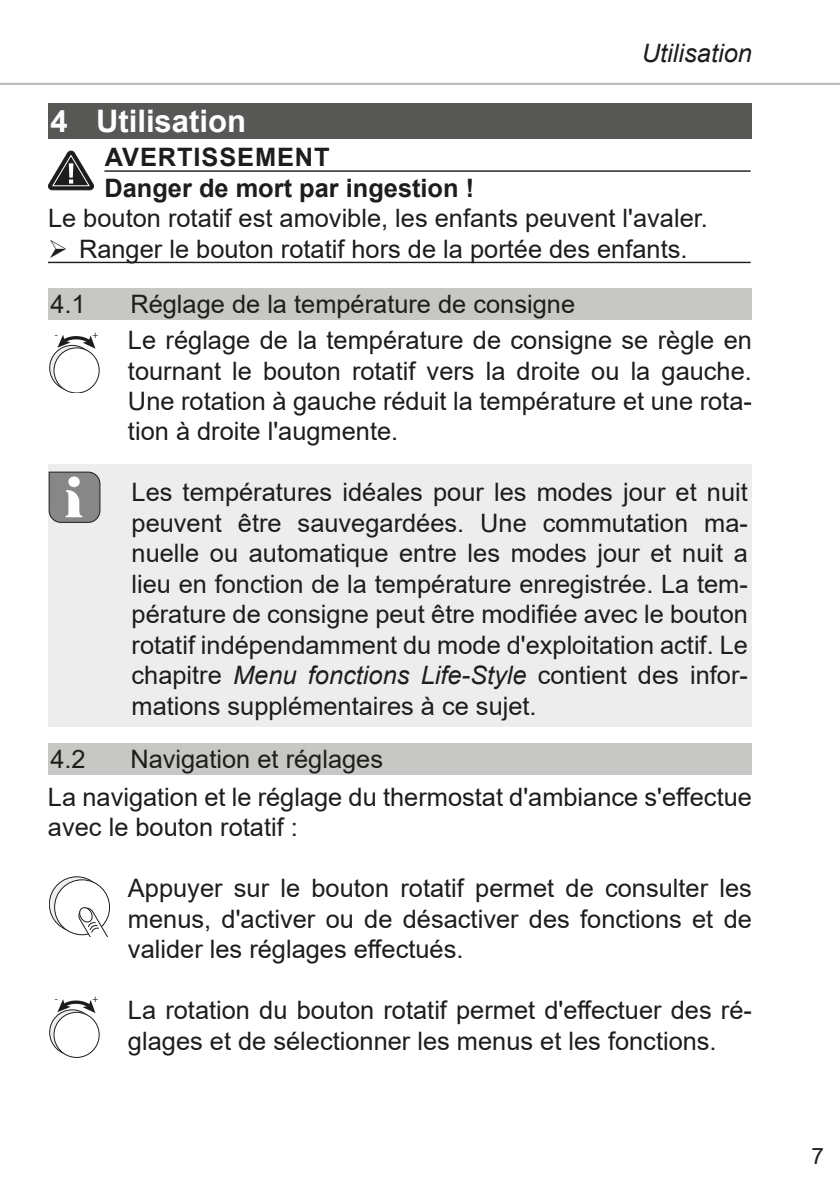
<style>
.page{position:relative;width:840px;height:1191px;background:#fff}
.page>*{position:absolute;margin:0;border:0;box-sizing:border-box;transform-origin:0 0}
.t1{font:700 31px "Arial";color:#fff}
.t2{font:25.4px/30.4px "Arial";color:#1d1d1b;text-align:justify}
.t3{font:700 25.4px/30.4px "Arial";color:#1d1d1b}
.t4{font:italic 25.4px "Arial";color:#1d1d1b}
.t5{font:22.6px "Arial";color:#1d1d1b}
.t6{font:10px "Myriad Pro";color:#1d1d1b}
.s1{font-style:italic}
</style>
<div class="page">
<hr style="left:0;top:83px;width:839px;height:2px;background:#bdbdbc">
<div style="left:48px;top:464px;width:703px;height:263px;background:#ededed"></div>
<div style="left:48px;top:103px;width:703px;height:36px;background:#575756"></div>
<hr style="left:104px;top:170px;width:646px;height:2px;background:#1d1d1b">
<hr style="left:48px;top:262px;width:702px;height:1px;background:#1d1d1b">
<svg style="left:48px;top:151px;width:46px;height:39px"></svg>
<svg style="left:50px;top:345px;width:45px;height:45px"></svg>
<div style="left:54px;top:348px;width:45px;height:45px;background:#fff;border-radius:50%"></div>
<div style="left:54px;top:348px;width:45px;height:45px;border:1px solid #1d1d1b;border-radius:50%"></div>
<svg style="left:57px;top:335px;width:38px;height:14px"></svg>
<svg style="left:49px;top:876px;width:55px;height:55px"></svg>
<div style="left:55px;top:880px;width:54px;height:54px;background:#fff;border-radius:50%"></div>
<div style="left:54px;top:879px;width:55px;height:56px;border:1px solid #1d1d1b;border-radius:50%"></div>
<svg style="left:76px;top:905px;width:33px;height:31px"></svg>
<svg style="left:50px;top:1009px;width:45px;height:46px"></svg>
<div style="left:54px;top:1012px;width:45px;height:45px;background:#fff;border-radius:50%"></div>
<div style="left:54px;top:1012px;width:45px;height:45px;border:1px solid #1d1d1b;border-radius:50%"></div>
<svg style="left:57px;top:999px;width:38px;height:14px"></svg>
<svg style="left:48px;top:471px;width:53px;height:52px;background:#979797"></svg>
<div style="left:48px;top:288px;width:703px;height:32px;background:#c7c7c6"></div>
<div style="left:48px;top:743px;width:703px;height:31px;background:#c7c7c6"></div>
<p class="t4" style="left:641px;top:39px;width:111px">Utilisation</p>
<p class="t1" style="left:50px;top:104px;width:197px">4 Utilisation</p>
<p class="t3" style="left:104px;top:142px;width:371px">AVERTISSEMENT<br>Danger de mort par ingestion !</p>
<p class="t2" style="left:48px;top:203px;width:661px">Le bouton rotatif est amovible, les enfants peuvent l'avaler.</p>
<p class="t2" style="left:48px;top:234px;width:640px">➢ Ranger le bouton rotatif hors de la portée des enfants.</p>
<p class="t2" style="left:50px;top:289px;width:37px">4.1</p>
<p class="t2" style="left:130px;top:289px;width:446px">Réglage de la température de consigne</p>
<p class="t6" style="left:55px;top:328px;width:5px">-</p>
<p class="t6" style="left:92px;top:328px;width:7px">+</p>
<p class="t2" style="left:128px;top:325px;width:625px">Le réglage de la température de consigne se règle en tournant le bouton rotatif vers la droite ou la gauche.<br>Une rotation à gauche réduit la température et une rota&shy;tion à droite l'augmente.</p>
<p class="t2" style="left:131px;top:477px;width:617px">Les températures idéales pour les modes jour et nuit peuvent être sauvegardées. Une commutation ma&shy;nuelle ou automatique entre les modes jour et nuit a lieu en fonction de la température enregistrée. La tem&shy;pérature de consigne peut être modifiée avec le bouton rotatif indépendamment du mode d'exploitation actif. Le chapitre <span class="s1">Menu fonctions Life-Style</span> contient des infor&shy;mations supplémentaires à ce sujet.</p>
<p class="t2" style="left:50px;top:744px;width:37px">4.2</p>
<p class="t2" style="left:130px;top:744px;width:254px">Navigation et réglages</p>
<p class="t2" style="left:48px;top:782px;width:705px">La navigation et le réglage du thermostat d'ambiance s'effectue avec le bouton rotatif :</p>
<p class="t6" style="left:55px;top:993px;width:5px">-</p>
<p class="t6" style="left:92px;top:993px;width:7px">+</p>
<p class="t2" style="left:128px;top:873px;width:625px">Appuyer sur le bouton rotatif permet de consulter les menus, d'activer ou de désactiver des fonctions et de valider les réglages effectués.</p>
<p class="t2" style="left:128px;top:995px;width:625px">La rotation du bouton rotatif permet d'effectuer des ré&shy;glages et de sélectionner les menus et les fonctions.</p>
<p class="t5" style="left:811px;top:1144px;width:14px">7</p>
</div>
